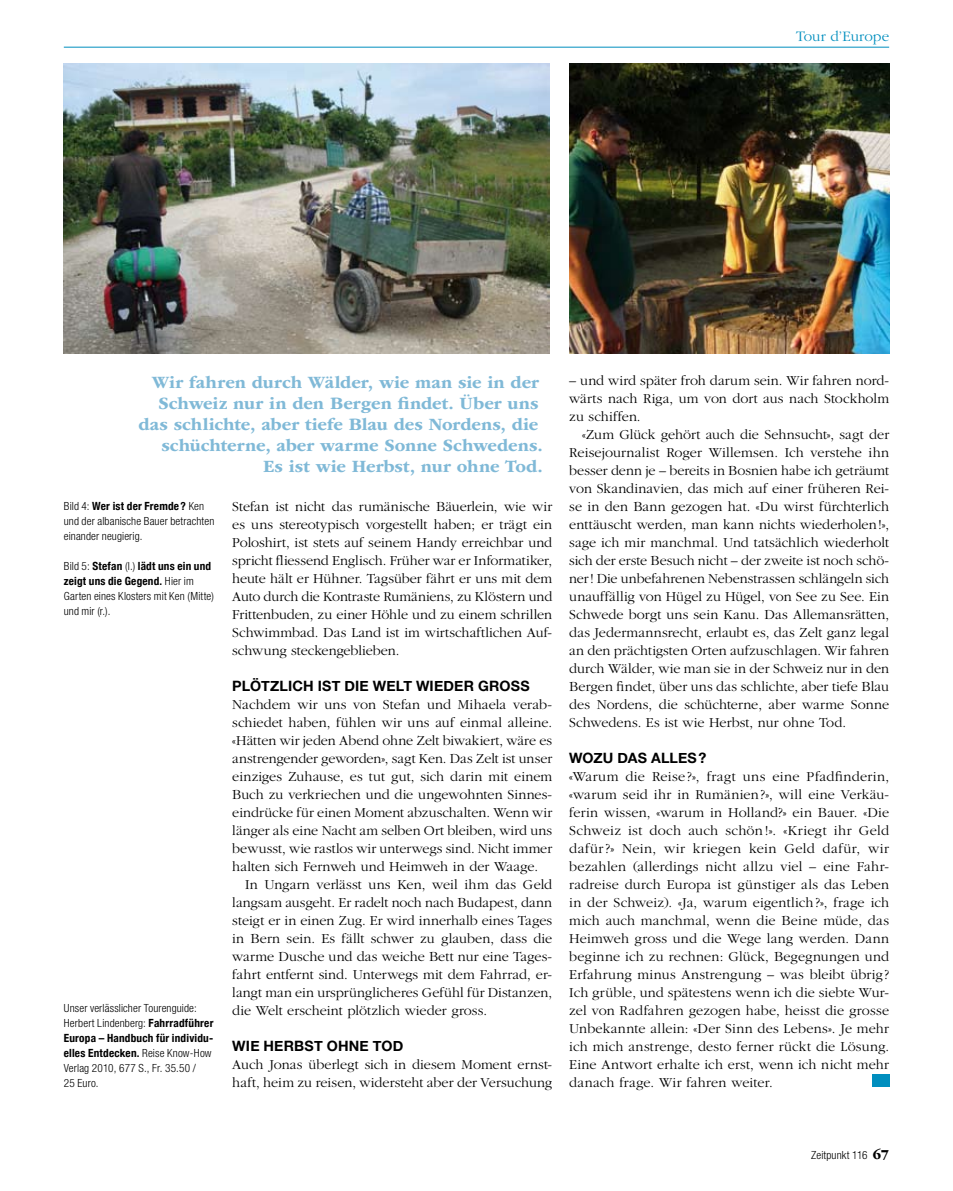
<style>
.page{position:relative;width:953px;height:1191px;background:#fff}
.page>*{position:absolute;margin:0;border:0;box-sizing:border-box;transform-origin:0 0}
.t1{font:700 18px/21px "ITC Garamond Std";color:#80b9d7;text-align:right}
.t2{font:300 15px "ITC Garamond Std";color:#008ebe}
.t3{font:300 14.25px/18px "ITC Garamond Std";color:#000;text-align:justify}
.t4{font:700 14.25px "Helvetica Neue";letter-spacing:.015em;color:#000}
.t5{font:300 condensed 11.25px/15px "Helvetica Neue LT Std";letter-spacing:.01em;color:#000}
.t6{font:700 condensed 11.25px/15px "Helvetica Neue";letter-spacing:.02em;color:#000}
.s1{font-family:"Helvetica Neue LT Std";font-weight:300}
.s2{font-family:"Helvetica Neue";font-weight:700}
.s3{font-family:"ITC Garamond Std";font-weight:700;font-stretch:normal;font-size:14.25px}
</style>
<div class="page">
<hr style="left:64px;top:47px;width:825px;height:1px;background:#008ebe">
<div style="left:872px;top:1074px;width:17px;height:12px;background:#008ebe"></div>
<img style="left:64px;top:64px;width:485px;height:290px">
<img style="left:569px;top:64px;width:320px;height:290px">
<p class="t2" style="left:796px;top:28px;width:94px">Tour d’Europe</p>
<p class="t1" style="left:138px;top:372px;width:406px">Wir fahren durch Wälder, wie man sie in der Schweiz nur in den Bergen findet. Über uns das schlichte, aber tiefe Blau des Nordens, die schüchterne, aber warme Sonne Schwedens.<br>Es ist wie Herbst, nur ohne Tod.</p>
<p class="t6" style="left:64px;top:499px;width:142px"><span class="s1">Bild 4:</span> Wer ist der Fremde ? <span class="s1">Ken</span></p>
<p class="t5" style="left:64px;top:514px;width:152px">und der albanische Bauer betrachten einander neugierig.</p>
<p class="t6" style="left:64px;top:559px;width:149px"><span class="s1">Bild 5:</span> Stefan <span class="s1">(l.)</span> lädt uns ein und zeigt uns die Gegend. <span class="s1">Hier im</span></p>
<p class="t5" style="left:64px;top:589px;width:152px">Garten eines Klosters mit Ken (Mitte) und mir (r.).</p>
<p class="t5" style="left:64px;top:1000px;width:151px">Unser verlässlicher Tourenguide:<br>Herbert Lindenberg: <span class="s2">Fahrradführer</span></p>
<p class="t6" style="left:64px;top:1030px;width:151px">Europa – Handbuch für individu&shy;elles Entdecken. <span class="s1">Reise Know-How</span></p>
<p class="t5" style="left:64px;top:1060px;width:134px">Verlag 2010, 677 S., Fr. 35.50 /<br>25 Euro.</p>
<p class="t3" style="left:232px;top:497px;width:321px">Stefan ist nicht das rumänische Bäuerlein, wie wir es uns stereotypisch vorgestellt haben; er trägt ein Poloshirt, ist stets auf seinem Handy erreichbar und spricht fliessend Englisch. Früher war er Informatiker, heute hält er Hühner. Tagsüber fährt er uns mit dem Auto durch die Kontraste Rumäniens, zu Klöstern und Frittenbuden, zu einer Höhle und zu einem schrillen Schwimmbad. Das Land ist im wirtschaftlichen Auf&shy;schwung steckengeblieben.</p>
<p class="t4" style="left:232px;top:676px;width:299px">PLÖTZLICH IST DIE WELT WIEDER GROSS</p>
<p class="t3" style="left:232px;top:695px;width:321px">Nachdem wir uns von Stefan und Mihaela verab-</p>
<p class="t3" style="left:232px;top:713px;width:321px">schiedet haben, fühlen wir uns auf einmal alleine.</p>
<p class="t3" style="left:232px;top:731px;width:321px">«Hätten wir jeden Abend ohne Zelt biwakiert, wäre es</p>
<p class="t3" style="left:232px;top:749px;width:321px">anstrengender geworden», sagt Ken. Das Zelt ist unser</p>
<p class="t3" style="left:232px;top:767px;width:321px">einziges Zuhause, es tut gut, sich darin mit einem</p>
<p class="t3" style="left:232px;top:785px;width:321px">Buch zu verkriechen und die ungewohnten Sinnes-</p>
<p class="t3" style="left:232px;top:803px;width:321px">eindrücke für einen Moment abzuschalten. Wenn wir</p>
<p class="t3" style="left:232px;top:821px;width:321px">länger als eine Nacht am selben Ort bleiben, wird uns</p>
<p class="t3" style="left:232px;top:839px;width:321px">bewusst, wie rastlos wir unterwegs sind. Nicht immer</p>
<p class="t3" style="left:232px;top:857px;width:307px">halten sich Fernweh und Heimweh in der Waage.</p>
<p class="t3" style="left:245px;top:875px;width:309px">In Ungarn verlässt uns Ken, weil ihm das Geld</p>
<p class="t3" style="left:232px;top:893px;width:321px">langsam ausgeht. Er radelt noch nach Budapest, dann</p>
<p class="t3" style="left:232px;top:911px;width:321px">steigt er in einen Zug. Er wird innerhalb eines Tages</p>
<p class="t3" style="left:232px;top:929px;width:321px">in Bern sein. Es fällt schwer zu glauben, dass die</p>
<p class="t3" style="left:232px;top:947px;width:321px">warme Dusche und das weiche Bett nur eine Tages-</p>
<p class="t3" style="left:232px;top:965px;width:321px">fahrt entfernt sind. Unterwegs mit dem Fahrrad, er-</p>
<p class="t3" style="left:232px;top:983px;width:321px">langt man ein ursprünglicheres Gefühl für Distanzen,</p>
<p class="t3" style="left:232px;top:1001px;width:256px">die Welt erscheint plötzlich wieder gross.</p>
<p class="t4" style="left:232px;top:1036px;width:172px">WIE HERBST OHNE TOD</p>
<p class="t3" style="left:232px;top:1055px;width:321px">Auch Jonas überlegt sich in diesem Moment ernst&shy;haft, heim zu reisen, widersteht aber der Versuchung</p>
<p class="t3" style="left:569px;top:371px;width:321px">– und wird später froh darum sein. Wir fahren nord&shy;wärts nach Riga, um von dort aus nach Stockholm zu schiffen.</p>
<p class="t3" style="left:569px;top:425px;width:321px;text-indent:13px">«Zum Glück gehört auch die Sehnsucht», sagt der Reisejournalist Roger Willemsen. Ich verstehe ihn besser denn je – bereits in Bosnien habe ich geträumt von Skandinavien, das mich auf einer früheren Rei&shy;se in den Bann gezogen hat. «Du wirst fürchterlich enttäuscht werden, man kann nichts wiederholen!», sage ich mir manchmal. Und tatsächlich wiederholt sich der erste Besuch nicht – der zweite ist noch schö&shy;ner! Die unbefahrenen Nebenstrassen schlängeln sich unauffällig von Hügel zu Hügel, von See zu See. Ein Schwede borgt uns sein Kanu. Das Allemansrätten, das Jedermannsrecht, erlaubt es, das Zelt ganz legal an den prächtigsten Orten aufzuschlagen. Wir fahren durch Wälder, wie man sie in der Schweiz nur in den Bergen findet, über uns das schlichte, aber tiefe Blau des Nordens, die schüchterne, aber warme Sonne Schwedens. Es ist wie Herbst, nur ohne Tod.</p>
<p class="t4" style="left:569px;top:748px;width:139px">WOZU DAS ALLES?</p>
<p class="t3" style="left:569px;top:767px;width:321px">«Warum die Reise ?», fragt uns eine Pfadfinderin, «warum seid ihr in Rumänien ?», will eine Verkäu&shy;ferin wissen, «warum in Holland?» ein Bauer. «Die Schweiz ist doch auch schön !». «Kriegt ihr Geld dafür?» Nein, wir kriegen kein Geld dafür, wir bezahlen (allerdings nicht allzu viel – eine Fahr&shy;radreise durch Europa ist günstiger als das Leben in der Schweiz). «Ja, warum eigentlich ?», frage ich mich auch manchmal, wenn die Beine müde, das Heimweh gross und die Wege lang werden. Dann beginne ich zu rechnen: Glück, Begegnungen und Erfahrung minus Anstrengung – was bleibt übrig ?<br>Ich grüble, und spätestens wenn ich die siebte Wur&shy;zel von Radfahren gezogen habe, heisst die grosse Unbekannte allein: «Der Sinn des Lebens». Je mehr ich mich anstrenge, desto ferner rückt die Lösung.<br>Eine Antwort erhalte ich erst, wenn ich nicht mehr danach frage. Wir fahren weiter.</p>
<p class="t5" style="left:811px;top:1147px;width:79px">Zeitpunkt 116 <span class="s3">67</span></p>
</div>
